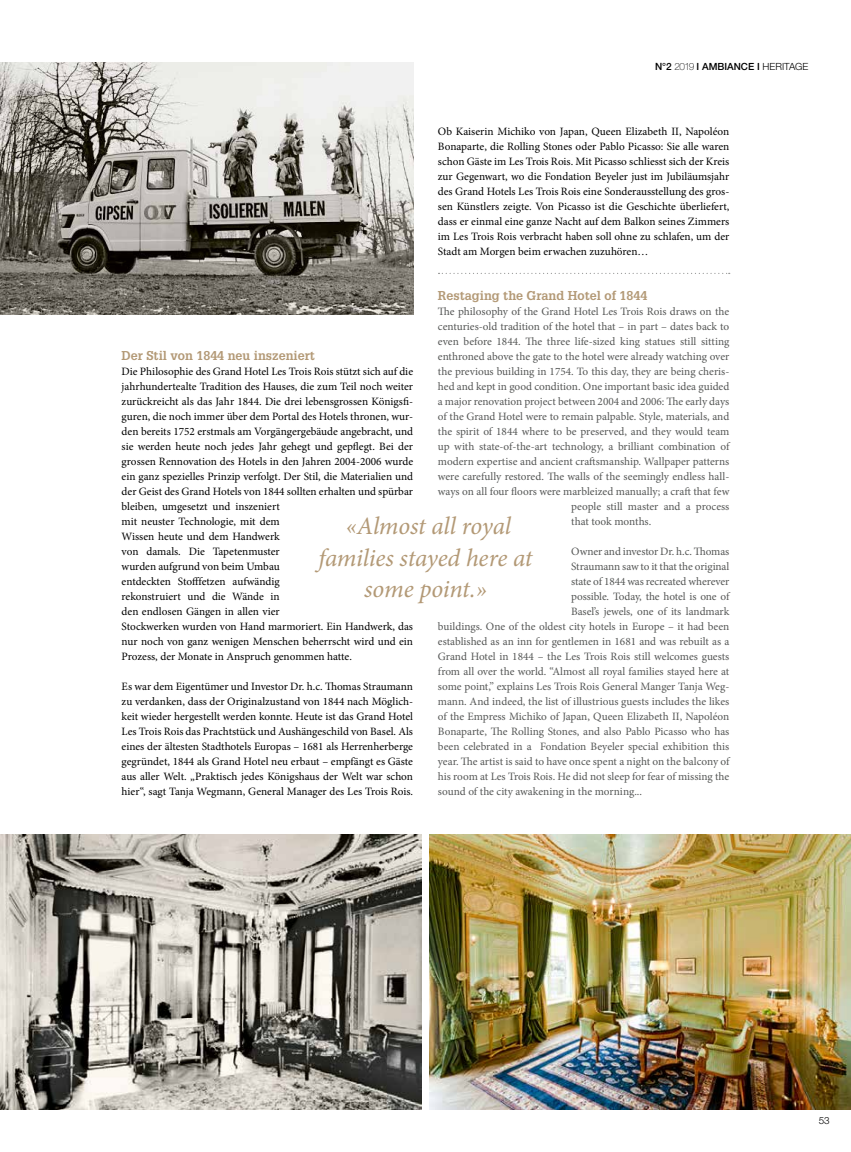
<style>
.page{position:relative;width:851px;height:1152px;background:#fff}
.page>*{position:absolute;margin:0;border:0;box-sizing:border-box;transform-origin:0 0}
.t1{font:italic 25px/31.2px "Minion Pro";letter-spacing:-.01em;color:#b39976;text-align:center}
.t2{font:700 12.5px "Glypha LT";color:#b39976}
.t3{font:11.25px/15px "Minion Pro";color:#000;text-align:justify}
.t4{font:11.25px "Minion Pro";letter-spacing:-.005em;color:#555756}
.t5{font:500 9.88px "Helvetica Neue LT";color:#000}
.t6{font:300 9.88px "Helvetica Neue LT";color:#000}
.s1{font-size:10px}
.s2{font-weight:100;font-size:10px}
.s3{font-weight:300}
</style>
<div class="page">
<img style="left:1px;top:62px;width:412px;height:253px">
<img style="left:0;top:834px;width:421px;height:275px">
<img style="left:430px;top:834px;width:420px;height:275px">
<svg style="left:438px;top:273px;width:291px;height:1px"></svg>
<img style="left:0;top:173px;width:1px;height:679px">
<img style="left:0;top:0;width:1px;height:173px">
<p class="t5" style="left:655px;top:60px;width:155px"><span class="s1">N°2</span> <span class="s2">2019</span> I AMBIANCE I <span class="s3">HERITAGE</span></p>
<p class="t3" style="left:438px;top:123px;width:293px">Ob Kaiserin Michiko von Japan, Queen Elizabeth II, Napoléon Bonaparte, die Rolling Stones oder Pablo Picasso: Sie alle waren schon Gäste im Les Trois Rois. Mit Picasso schliesst sich der Kreis zur Gegenwart, wo die Fondation Beyeler just im Jubiläumsjahr des Grand Hotels Les Trois Rois eine Sonderausstellung des gros&shy;sen Künstlers zeigte. Von Picasso ist die Geschichte überliefert, dass er einmal eine ganze Nacht auf dem Balkon seines Zimmers im Les Trois Rois verbracht haben soll ohne zu schlafen, um der Stadt am Morgen beim erwachen zuzuhören…</p>
<p class="t2" style="left:438px;top:287px;width:211px">Restaging the Grand Hotel of 1844</p>
<p class="t4" style="left:438px;top:303px;width:293px">The philosophy of the Grand Hotel Les Trois Rois draws on the</p>
<p class="t4" style="left:438px;top:318px;width:293px">centuries-old tradition of the hotel that – in part – dates back to</p>
<p class="t4" style="left:438px;top:333px;width:293px">even before 1844. The three life-sized king statues still sitting</p>
<p class="t4" style="left:438px;top:348px;width:293px">enthroned above the gate to the hotel were already watching over</p>
<p class="t4" style="left:438px;top:363px;width:293px">the previous building in 1754. To this day, they are being cheris-</p>
<p class="t4" style="left:438px;top:378px;width:293px">hed and kept in good condition. One important basic idea guided</p>
<p class="t4" style="left:438px;top:393px;width:293px">a major renovation project between 2004 and 2006: The early days</p>
<p class="t4" style="left:438px;top:408px;width:293px">of the Grand Hotel were to remain palpable. Style, materials, and</p>
<p class="t4" style="left:438px;top:423px;width:293px">the spirit of 1844 where to be preserved, and they would team</p>
<p class="t4" style="left:438px;top:438px;width:293px">up with state-of-the-art technology, a brilliant combination of</p>
<p class="t4" style="left:438px;top:453px;width:293px">modern expertise and ancient craftsmanship. Wallpaper patterns</p>
<p class="t4" style="left:438px;top:468px;width:293px">were carefully restored. The walls of the seemingly endless hall-</p>
<p class="t4" style="left:438px;top:483px;width:293px">ways on all four floors were marbleized manually; a craft that few</p>
<p class="t4" style="left:571px;top:498px;width:160px">people still master and a process</p>
<p class="t4" style="left:571px;top:513px;width:81px">that took months.</p>
<p class="t4" style="left:571px;top:543px;width:160px">Owner and investor Dr. h.c. Thomas</p>
<p class="t4" style="left:571px;top:558px;width:160px">Straumann saw to it that the original</p>
<p class="t4" style="left:571px;top:573px;width:160px">state of 1844 was recreated wherever</p>
<p class="t4" style="left:571px;top:588px;width:160px">possible. Today, the hotel is one of</p>
<p class="t4" style="left:571px;top:603px;width:160px">Basel’s jewels, one of its landmark</p>
<p class="t4" style="left:438px;top:618px;width:293px">buildings. One of the oldest city hotels in Europe – it had been</p>
<p class="t4" style="left:438px;top:633px;width:293px">established as an inn for gentlemen in 1681 and was rebuilt as a</p>
<p class="t4" style="left:438px;top:648px;width:293px">Grand Hotel in 1844 – the Les Trois Rois still welcomes guests</p>
<p class="t4" style="left:438px;top:663px;width:293px">from all over the world. “Almost all royal families stayed here at</p>
<p class="t4" style="left:438px;top:678px;width:293px">some point,” explains Les Trois Rois General Manger Tanja Weg-</p>
<p class="t4" style="left:438px;top:693px;width:293px">mann. And indeed, the list of illustrious guests includes the likes</p>
<p class="t4" style="left:438px;top:708px;width:293px">of the Empress Michiko of Japan, Queen Elizabeth II, Napoléon</p>
<p class="t4" style="left:438px;top:723px;width:293px">Bonaparte, The Rolling Stones, and also Pablo Picasso who has</p>
<p class="t4" style="left:438px;top:738px;width:293px">been celebrated in a Fondation Beyeler special exhibition this</p>
<p class="t4" style="left:438px;top:753px;width:293px">year. The artist is said to have once spent a night on the balcony of</p>
<p class="t4" style="left:438px;top:768px;width:293px">his room at Les Trois Rois. He did not sleep for fear of missing the</p>
<p class="t4" style="left:438px;top:783px;width:206px">sound of the city awakening in the morning...</p>
<p class="t2" style="left:122px;top:347px;width:195px">Der Stil von 1844 neu inszeniert</p>
<p class="t3" style="left:122px;top:363px;width:293px;text-align:left">Die Philosophie des Grand Hotel Les Trois Rois stützt sich auf die jahrhundertealte Tradition des Hauses, die zum Teil noch weiter zurückreicht als das Jahr 1844. Die drei lebensgrossen Königsfi&shy;guren, die noch immer über dem Portal des Hotels thronen, wur&shy;den bereits 1752 erstmals am Vorgängergebäude angebracht, und sie werden heute noch jedes Jahr gehegt und gepflegt. Bei der grossen Rennovation des Hotels in den Jahren 2004-2006 wurde ein ganz spezielles Prinzip verfolgt. Der Stil, die Materialien und der Geist des Grand Hotels von 1844 sollten erhalten und spürbar bleiben, umgesetzt und inszeniert<br>mit neuster Technologie, mit dem<br>Wissen heute und dem Handwerk<br>von damals. Die Tapetenmuster<br>wurden aufgrund von beim Umbau<br>entdeckten Stofffetzen aufwändig<br>rekonstruiert und die Wände in<br>den endlosen Gängen in allen vier<br>Stockwerken wurden von Hand marmoriert. Ein Handwerk, das nur noch von ganz wenigen Menschen beherrscht wird und ein Prozess, der Monate in Anspruch genommen hatte.</p>
<p class="t3" style="left:122px;top:678px;width:293px">Es war dem Eigentümer und Investor Dr. h.c. Thomas Straumann zu verdanken, dass der Originalzustand von 1844 nach Möglich&shy;keit wieder hergestellt werden konnte. Heute ist das Grand Hotel Les Trois Rois das Prachtstück und Aushängeschild von Basel. Als eines der ältesten Stadthotels Europas – 1681 als Herrenherberge gegründet, 1844 als Grand Hotel neu erbaut – empfängt es Gäste aus aller Welt. „Praktisch jedes Königshaus der Welt war schon hier“, sagt Tanja Wegmann, General Manager des Les Trois Rois.</p>
<h1 class="t1" style="left:318px;top:510px;width:215px">«Almost all royal families stayed here at some point.»</h1>
<p class="t6" style="left:818px;top:1114px;width:12px">53</p>
</div>
